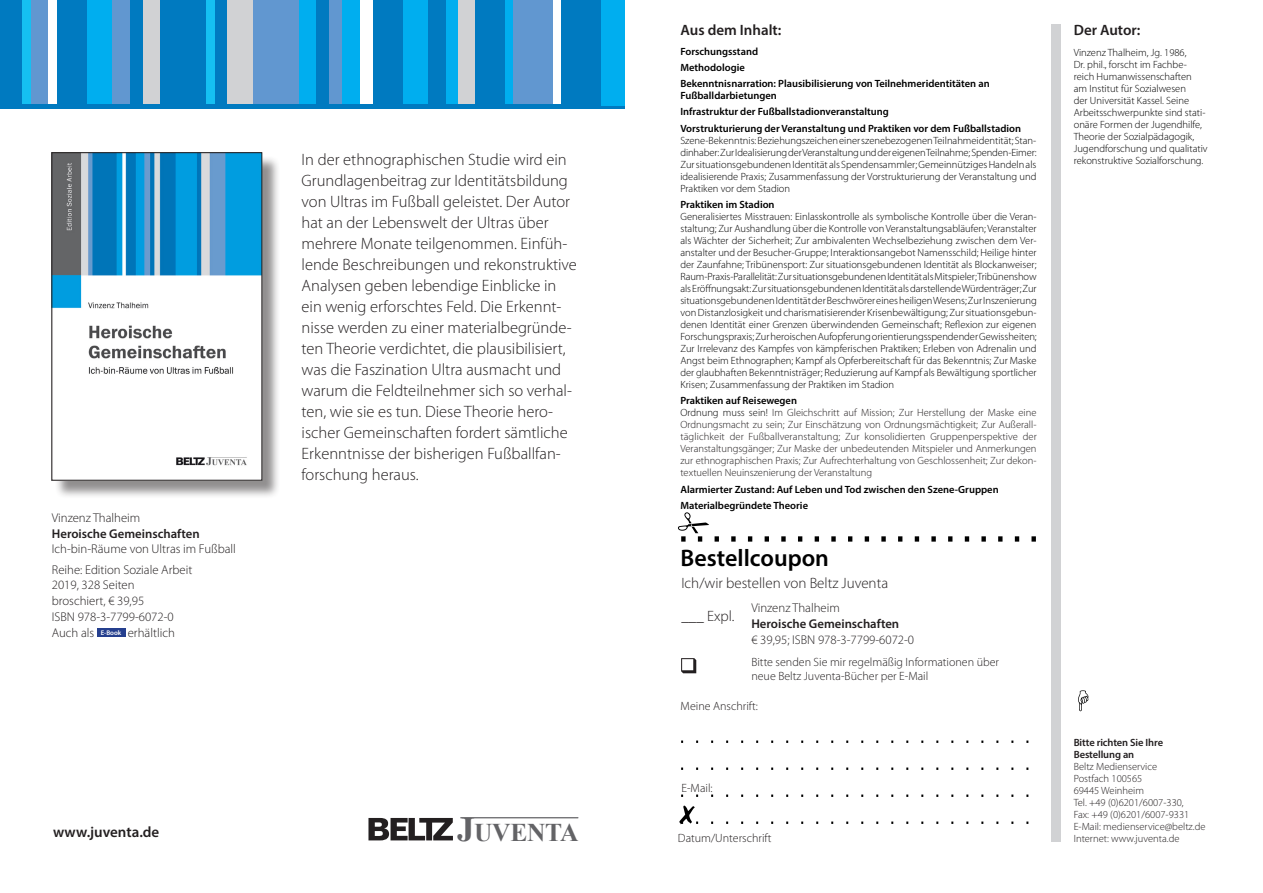
<style>
.page{position:relative;width:1263px;height:893px;background:#fff}
.page>*{position:absolute;margin:0;border:0;box-sizing:border-box;transform-origin:0 0}
.t1{font:700 25.5px "Times New Roman";letter-spacing:-.01em;color:#636366}
.t2{font:600 24px "Myriad Pro";color:#000}
.t3{font:300 16.5px/21px "Myriad Pro";color:#231f20}
.t4{font:300 15px "Myriad Pro";color:#231f20}
.t5{font:600 15px "Myriad Pro";color:#231f20}
.t6{font:300 12.75px/15.8px "Myriad Pro";color:#231f20}
.t7{font:600 12.75px "Myriad Pro";color:#231f20}
.t8{font:300 12px/13.5px "Myriad Pro";color:#231f20}
.t9{font:300 10.5px/12px "Myriad Pro";color:#000;text-align:justify}
.t10{font:300 10.5px/12px "Myriad Pro";color:#231f20}
.t11{font:600 10.5px/16.2px "Myriad Pro";color:#000}
.t12{font:600 10.5px/12px "Myriad Pro";letter-spacing:-.01em;color:#231f20}
.s1{font-weight:600;font-size:6.75px;color:#fff}
.s2{font-size:34.5px}
.s3{font-weight:600;color:#000}
.s4{color:#000}
</style>
<div class="page">
<div style="left:1051px;top:24px;width:9px;height:818px;background:#d1d2d4"></div>
<svg style="left:1078px;top:690px;width:10px;height:21px"></svg>
<hr style="left:460px;top:817px;width:118px;height:1px;background:#636366">
<svg style="left:368px;top:818px;width:85px;height:22px"></svg>
<svg style="left:679px;top:806px;width:19px;height:18px"></svg>
<svg style="left:678px;top:512px;width:41px;height:30px"></svg>
<svg style="left:731px;top:536px;width:5px;height:6px"></svg>
<svg style="left:748px;top:536px;width:4px;height:6px"></svg>
<svg style="left:765px;top:536px;width:4px;height:6px"></svg>
<svg style="left:781px;top:536px;width:5px;height:6px"></svg>
<svg style="left:798px;top:536px;width:4px;height:6px"></svg>
<svg style="left:815px;top:536px;width:4px;height:6px"></svg>
<svg style="left:831px;top:536px;width:5px;height:6px"></svg>
<svg style="left:848px;top:536px;width:4px;height:6px"></svg>
<svg style="left:865px;top:536px;width:4px;height:6px"></svg>
<svg style="left:881px;top:536px;width:5px;height:6px"></svg>
<svg style="left:898px;top:536px;width:4px;height:6px"></svg>
<svg style="left:915px;top:536px;width:4px;height:6px"></svg>
<svg style="left:931px;top:536px;width:5px;height:6px"></svg>
<svg style="left:948px;top:536px;width:4px;height:6px"></svg>
<svg style="left:965px;top:536px;width:4px;height:6px"></svg>
<svg style="left:981px;top:536px;width:5px;height:6px"></svg>
<svg style="left:998px;top:536px;width:4px;height:6px"></svg>
<svg style="left:1015px;top:536px;width:4px;height:6px"></svg>
<svg style="left:1031px;top:536px;width:5px;height:6px"></svg>
<svg style="left:681px;top:658px;width:15px;height:15px"></svg>
<div style="left:97px;top:628px;width:28px;height:9px;background:#253f8e"></div>
<div style="left:253px;top:0;width:47px;height:105px;background:#6197d0"></div>
<div style="left:227px;top:0;width:26px;height:105px;background:#d1d2d4"></div>
<div style="left:215px;top:0;width:12px;height:105px;background:#007ac0"></div>
<div style="left:206px;top:0;width:9px;height:105px;background:#15c0f2"></div>
<div style="left:159px;top:0;width:47px;height:105px;background:#007ac0"></div>
<div style="left:142px;top:0;width:17px;height:105px;background:#d1d2d4"></div>
<div style="left:130px;top:0;width:13px;height:105px;background:#007ac0"></div>
<div style="left:87px;top:0;width:26px;height:105px;background:#00aeef"></div>
<div style="left:31px;top:0;width:17px;height:105px;background:#6197d0"></div>
<div style="left:57px;top:0;width:30px;height:105px;background:#007ac0"></div>
<div style="left:475px;top:0;width:31px;height:105px;background:#007ac0"></div>
<div style="left:19px;top:0;width:12px;height:105px;background:#15c0f2"></div>
<div style="left:113px;top:0;width:17px;height:105px;background:#6197d0"></div>
<div style="left:300px;top:0;width:17px;height:105px;background:#00aeef"></div>
<div style="left:316px;top:0;width:13px;height:105px;background:#007ac0"></div>
<div style="left:458px;top:0;width:17px;height:105px;background:#d1d2d4"></div>
<div style="left:445px;top:0;width:13px;height:105px;background:#00aeef"></div>
<div style="left:402px;top:0;width:26px;height:105px;background:#00aeef"></div>
<div style="left:342px;top:0;width:17px;height:105px;background:#00aeef"></div>
<div style="left:373px;top:0;width:29px;height:105px;background:#007ac0"></div>
<div style="left:329px;top:0;width:13px;height:105px;background:#6197d0"></div>
<div style="left:428px;top:0;width:17px;height:105px;background:#007ac0"></div>
<div style="left:505px;top:0;width:9px;height:105px;background:#00aeef"></div>
<div style="left:513px;top:0;width:40px;height:105px;background:#6197d0"></div>
<div style="left:0;top:0;width:21px;height:106px;background:#007ac0"></div>
<div style="left:561px;top:0;width:40px;height:106px;background:#007ac0"></div>
<hr style="left:0;top:105px;width:625px;height:4px;background:#007ac0">
<div style="left:601px;top:0;width:24px;height:106px;background:#00aeef"></div>
<div style="left:54px;top:155px;width:227px;height:344px;background:#231f20;opacity:.5"></div>
<img style="left:54px;top:154px;width:206px;height:324px">
<div style="left:52px;top:152px;width:210px;height:328px;border:1px solid #231f20"></div>
<p class="t6" style="left:52px;top:510px;width:90px">Vinzenz Thalheim</p>
<p class="t7" style="left:52px;top:525px;width:149px">Heroische Gemeinschaften</p>
<p class="t6" style="left:52px;top:539px;width:186px;line-height:20.2px">Ich-bin-Räume von Ultras im Fußball<br>Reihe: Edition Soziale Arbeit</p>
<p class="t6" style="left:52px;top:577px;width:125px">2019, 328 Seiten broschiert, € 39,95<br>ISBN 978-3-7799-6072-0<br>Auch als <span class="s1">E-Book</span> erhältlich</p>
<p class="t3" style="left:302px;top:149px;width:277px">In der ethnographischen Studie wird ein Grundlagenbeitrag zur Identitätsbildung von Ultras im Fußball geleistet. Der Autor hat an der Lebenswelt der Ultras über mehrere Monate teilgenommen. Einfüh&shy;lende Beschreibungen und rekonstruktive Analysen geben lebendige Einblicke in ein wenig erforschtes Feld. Die Erkennt&shy;nisse werden zu einer materialbegründe&shy;ten Theorie verdichtet, die plausibilisiert, was die Faszination Ultra ausmacht und warum die Feldteilnehmer sich so verhal&shy;ten, wie sie es tun. Diese Theorie hero&shy;ischer Gemeinschaften fordert sämtliche Erkenntnisse der bisherigen Fußballfan&shy;forschung heraus.</p>
<h3 class="t5" style="left:53px;top:822px;width:108px">www.juventa.de</h3>
<h1 class="t1" style="left:457px;top:814px;width:123px"><span class="s2">J</span>UVENTA</h1>
<h3 class="t5" style="left:681px;top:21px;width:102px">Aus dem Inhalt:</h3>
<h3 class="t5" style="left:1074px;top:21px;width:68px">Der Autor:</h3>
<p class="t11" style="left:680px;top:43px;width:311px">Forschungsstand<br>Methodologie<br>Bekenntnisnarration: Plausibilisierung von Teilnehmeridentitäten an</p>
<p class="t11" style="left:680px;top:87px;width:342px">Fußballdarbietungen<br>Infrastruktur der Fußballstadionveranstaltung<br>Vorstrukturierung der Veranstaltung und Praktiken vor dem Fußballstadion</p>
<p class="t9" style="left:680px;top:134px;width:358px">Szene-Bekenntnis: Beziehungszeichen einer szenebezogenen Teilnahmeidentität; Stan&shy;dinhaber: Zur Idealisierung der Veranstaltung und der eigenen Teilnahme; Spenden-Eimer:<br>Zur situationsgebundenen Identität als Spendensammler; Gemeinnütziges Handeln als idealisierende Praxis; Zusammenfassung der Vorstrukturierung der Veranstaltung und Praktiken vor dem Stadion</p>
<p class="t11" style="left:680px;top:196px;width:96px">Praktiken im Stadion</p>
<p class="t9" style="left:680px;top:211px;width:358px">Generalisiertes Misstrauen: Einlasskontrolle als symbolische Kontrolle über die Veran&shy;staltung; Zur Aushandlung über die Kontrolle von Veranstaltungsabläufen; Veranstalter als Wächter der Sicherheit; Zur ambivalenten Wechselbeziehung zwischen dem Ver&shy;anstalter und der Besucher-Gruppe; Interaktionsangebot Namensschild; Heilige hinter der Zaunfahne; Tribünensport: Zur situationsgebundenen Identität als Blockanweiser; Raum-Praxis-Parallelität: Zur situationsgebundenen Identität als Mitspieler; Tribünenshow als Eröffnungsakt: Zur situationsgebundenen Identität als darstellende Würdenträger; Zur situationsgebundenen Identität der Beschwörer eines heiligen Wesens; Zur Inszenierung von Distanzlosigkeit und charismatisierender Krisenbewältigung; Zur situationsgebun&shy;denen Identität einer Grenzen überwindenden Gemeinschaft; Reflexion zur eigenen Forschungspraxis; Zur heroischen Aufopferung orientierungsspendender Gewissheiten; Zur Irrelevanz des Kampfes von kämpferischen Praktiken; Erleben von Adrenalin und Angst beim Ethnographen; Kampf als Opferbereitschaft für das Bekenntnis; Zur Maske der glaubhaften Bekenntnisträger; Reduzierung auf Kampf als Bewältigung sportlicher Krisen; Zusammenfassung der Praktiken im Stadion</p>
<p class="t10" style="left:680px;top:395px;width:358px"><span class="s3">Praktiken auf Reisewegen<br></span><span class="s4">Ordnung muss sein!</span> Im Gleichschritt auf Mission; Zur Herstellung der Maske eine Ordnungsmacht zu sein; Zur Einschätzung von Ordnungsmächtigkeit; Zur Außerall&shy;täglichkeit der Fußballveranstaltung; Zur konsolidierten Gruppenperspektive der Veranstaltungsgänger; Zur Maske der unbedeutenden Mitspieler und Anmerkungen zur ethnographischen Praxis; Zur Aufrechterhaltung von Geschlossenheit; Zur dekon&shy;textuellen Neuinszenierung der Veranstaltung</p>
<p class="t11" style="left:680px;top:481px;width:320px">Alarmierter Zustand: Auf Leben und Tod zwischen den Szene-Gruppen<br>Materialbegründete Theorie</p>
<p class="t9" style="left:1074px;top:46px;width:135px;text-align:left">Vinzenz Thalheim, Jg. 1986,<br>Dr. phil., forscht im Fachbe&shy;reich Humanwissenschaften am Institut für Sozialwesen<br>der Universität Kassel. Seine<br>Arbeitsschwerpunkte sind stati&shy;onäre Formen der Jugendhilfe,<br>Theorie der Sozialpädagogik,<br>Jugendforschung und qualitativ rekonstruktive Sozialforschung.</p>
<h2 class="t2" style="left:681px;top:543px;width:150px">Bestellcoupon</h2>
<h3 class="t4" style="left:681px;top:575px;width:208px">Ich/wir bestellen von Beltz Juventa</h3>
<h3 class="t4" style="left:681px;top:608px;width:54px">___ Expl.</h3>
<p class="t6" style="left:751px;top:600px;width:90px">Vinzenz Thalheim</p>
<p class="t7" style="left:751px;top:616px;width:149px">Heroische Gemeinschaften</p>
<p class="t6" style="left:751px;top:632px;width:164px">€ 39,95; ISBN 978-3-7799-6072-0</p>
<p class="t8" style="left:751px;top:656px;width:249px">Bitte senden Sie mir regelmäßig Informationen über neue Beltz Juventa-Bücher per E-Mail</p>
<p class="t8" style="left:681px;top:700px;width:79px">Meine Anschrift:</p>
<p class="t12" style="left:1074px;top:736px;width:91px">Bitte richten Sie Ihre<br>Bestellung an</p>
<p class="t10" style="left:1074px;top:761px;width:133px">Beltz Medienservice<br>Postfach 100565<br>69445 Weinheim<br>Tel. +49 (0)6201/6007-330,<br>Fax: +49 (0)6201/6007-9331<br>E-Mail: medienservice@beltz.de</p>
<p class="t8" style="left:681px;top:782px;width:33px">E-Mail:</p>
<p class="t8" style="left:678px;top:831px;width:95px">Datum/Unterschrift</p>
<p class="t10" style="left:1074px;top:833px;width:107px">Internet: www.juventa.de</p>
</div>
